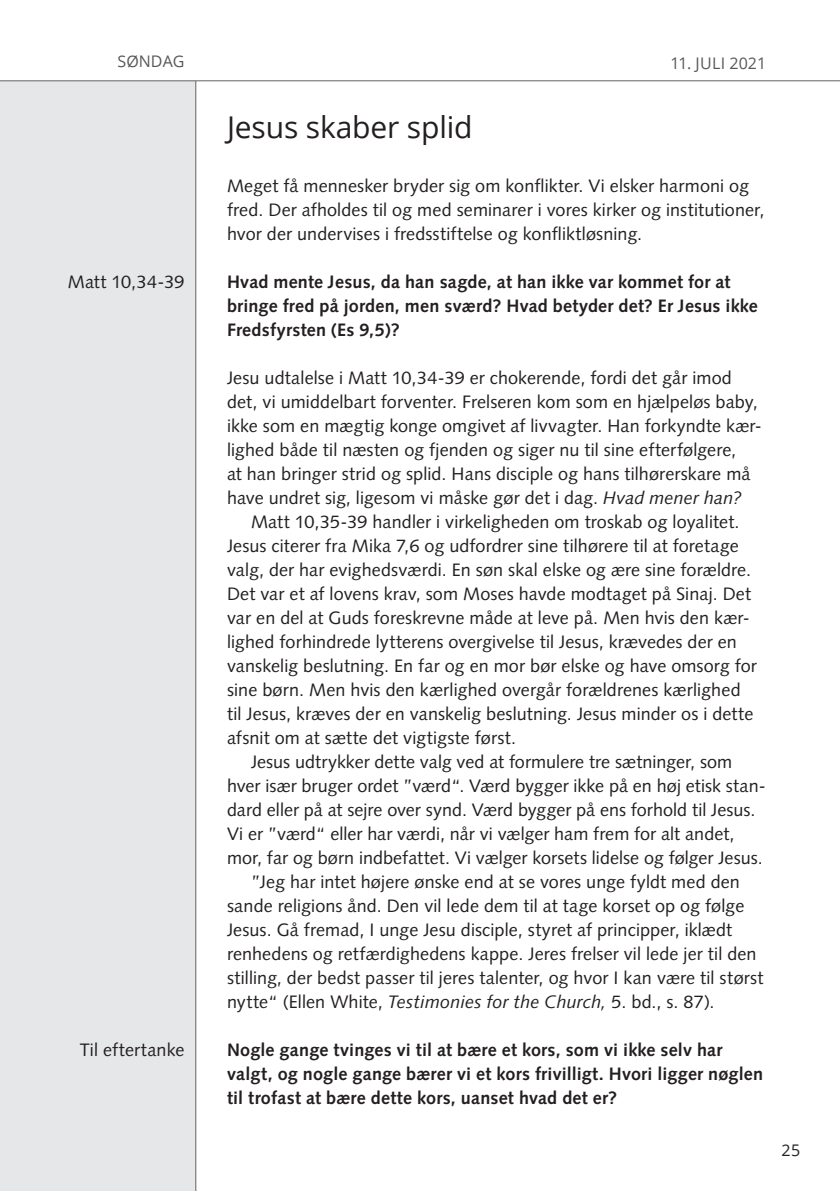
<style>
.page{position:relative;width:840px;height:1191px;background:#fff}
.page>*{position:absolute;margin:0;border:0;box-sizing:border-box;transform-origin:0 0}
.Overskrift_ugedage{font:30px "Open Sans";letter-spacing:-.005em;color:#231f20}
.Brød_m__indryk{font:18px/24px "Syntax LT Std";letter-spacing:.005em;color:#231f20}
.Brød{font:18px/24px "Syntax LT Std";letter-spacing:.005em;color:#231f20}
.Brød-2{font:700 18px/24px "Syntax LT Std";letter-spacing:.01em;color:#231f20}
.Margin{font:18px "Syntax LT Std";letter-spacing:.005em;color:#231f20}
.dato{font:16px "Open Sans";letter-spacing:.01em;color:#57585a}
.Ugedag{font:16px "Open Sans";color:#57585a}
.t1{font:16px "Open Sans";color:#231f20}
.s1{font-style:italic}
</style>
<div class="page">
<div style="left:0;top:0;width:196px;height:1191px;background:#e6e7e9"></div>
<hr style="left:195px;top:0;width:1px;height:1191px;background:#636366">
<div style="left:0;top:0;width:839px;height:81px;background:#fff"></div>
<hr style="left:0;top:80px;width:839px;height:1px;background:#636366">
<p class="Ugedag" style="left:118px;top:50px;width:68px">SØNDAG</p>
<p class="Margin" style="left:68px;top:271px;width:118px">Matt 10,34-39</p>
<p class="Margin" style="left:80px;top:1039px;width:106px">Til eftertanke</p>
<p class="dato" style="left:670px;top:52px;width:97px">11. JULI 2021</p>
<p class="Overskrift_ugedage" style="left:227px;top:106px;width:247px">Jesus skaber splid</p>
<p class="Brød" style="left:227px;top:174px;width:538px">Meget få mennesker bryder sig om konflikter. Vi elsker harmoni og fred. Der afholdes til og med seminarer i vores kirker og institutioner, hvor der undervises i fredsstiftelse og konfliktløsning.</p>
<p class="Brød-2" style="left:227px;top:270px;width:532px">Hvad mente Jesus, da han sagde, at han ikke var kommet for at bringe fred på jorden, men sværd? Hvad betyder det? Er Jesus ikke<br>Fredsfyrsten (Es 9,5)?</p>
<p class="Brød" style="left:227px;top:366px;width:536px">Jesu udtalelse i Matt 10,34-39 er chokerende, fordi det går imod det, vi umiddelbart forventer. Frelseren kom som en hjælpeløs baby, ikke som en mægtig konge omgivet af livvagter. Han forkyndte kær&shy;lighed både til næsten og fjenden og siger nu til sine efterfølgere,<br>at han bringer strid og splid. Hans disciple og hans tilhørerskare må have undret sig, ligesom vi måske gør det i dag. <span class="s1">Hvad mener han?</span></p>
<p class="Brød_m__indryk" style="left:227px;top:510px;width:531px;text-indent:24px">Matt 10,35-39 handler i virkeligheden om troskab og loyalitet.<br>Jesus citerer fra Mika 7,6 og udfordrer sine tilhørere til at foretage valg, der har evighedsværdi. En søn skal elske og ære sine forældre.<br>Det var et af lovens krav, som Moses havde modtaget på Sinaj. Det var en del at Guds foreskrevne måde at leve på. Men hvis den kær&shy;lighed forhindrede lytterens overgivelse til Jesus, krævedes der en vanskelig beslutning. En far og en mor bør elske og have omsorg for sine børn. Men hvis den kærlighed overgår forældrenes kærlighed til Jesus, kræves der en vanskelig beslutning. Jesus minder os i dette afsnit om at sætte det vigtigste først.</p>
<p class="Brød_m__indryk" style="left:227px;top:750px;width:540px;text-indent:24px">Jesus udtrykker dette valg ved at formulere tre sætninger, som hver især bruger ordet ”værd“. Værd bygger ikke på en høj etisk stan&shy;dard eller på at sejre over synd. Værd bygger på ens forhold til Jesus.<br>Vi er ”værd“ eller har værdi, når vi vælger ham frem for alt andet, mor, far og børn indbefattet. Vi vælger korsets lidelse og følger Jesus.</p>
<p class="Brød_m__indryk" style="left:227px;top:870px;width:538px;text-indent:24px">”Jeg har intet højere ønske end at se vores unge fyldt med den sande religions ånd. Den vil lede dem til at tage korset op og følge Jesus. Gå fremad, I unge Jesu disciple, styret af principper, iklædt renhedens og retfærdighedens kappe. Jeres frelser vil lede jer til den stilling, der bedst passer til jeres talenter, og hvor I kan være til størst nytte“ (Ellen White, <span class="s1">Testimonies for the Church,</span> 5. bd., s. 87).</p>
<p class="Brød-2" style="left:227px;top:1038px;width:537px">Nogle gange tvinges vi til at bære et kors, som vi ikke selv har valgt, og nogle gange bærer vi et kors frivilligt. Hvori ligger nøglen til trofast at bære dette kors, uanset hvad det er?</p>
<p class="t1" style="left:781px;top:1138px;width:20px">25</p>
</div>
